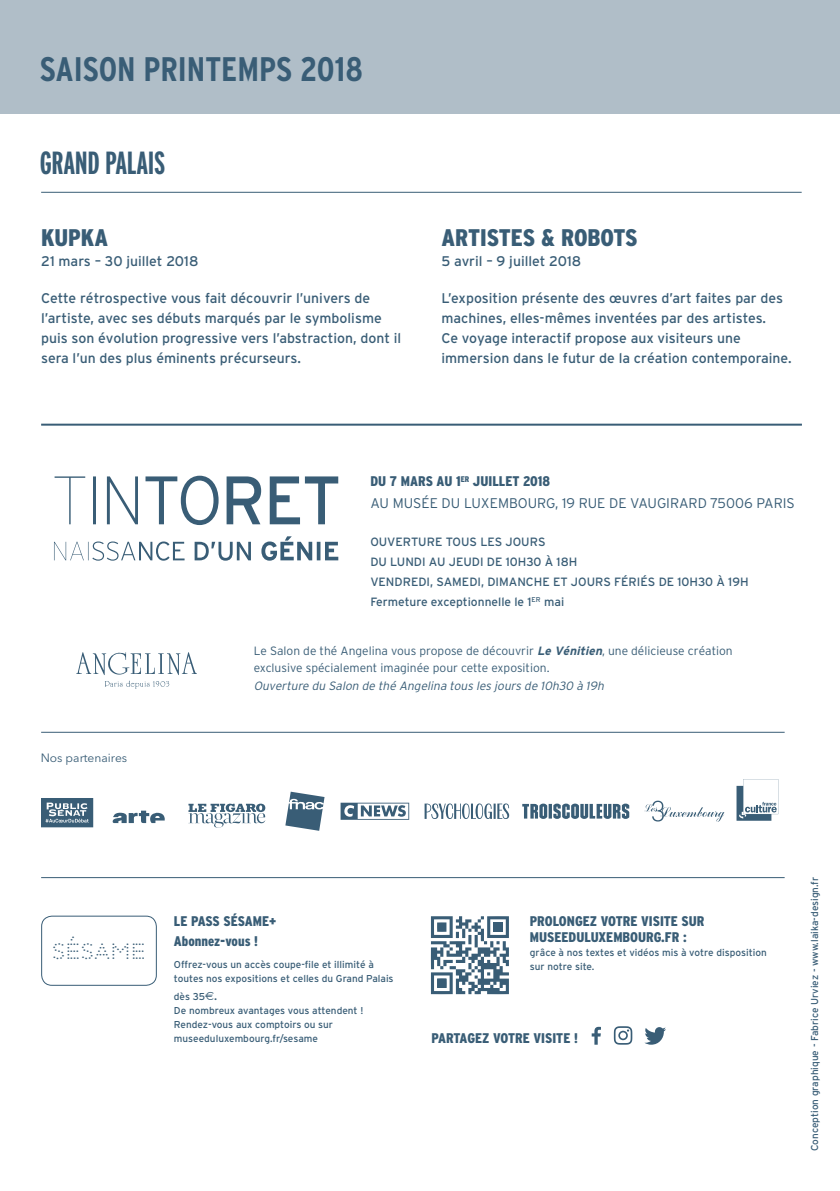
<style>
.page{position:relative;width:840px;height:1191px;background:#fff}
.page>*{position:absolute;margin:0;border:0;box-sizing:border-box;transform-origin:0 0}
.t1{font:700 condensed 34px "Interstate";color:#395d76}
.t2{font:700 extra-condensed 32px "Interstate";letter-spacing:-.01em;color:#395d76}
.t3{font:900 condensed 24px "Interstate";color:#395d76}
.t4{font:22px "RMNGP Constellation Petite";letter-spacing:.01em;color:#395d76}
.t5{font:14px/20px "Interstate";color:#395d76}
.t6{font:900 condensed 14px/16px "Interstate";color:#395d76}
.t7{font:300 14px/22px "Interstate";color:#395d76}
.t8{font:12px/20px "Interstate";color:#395d76}
.t9{font:300 12px/17.4px "Interstate";color:#395d76}
.t10{font:italic 300 12px "Interstate";color:#395d76}
.t11{font:12px "Avenir Next LT Pro";color:#395d76}
.t12{font:10px/14px "Interstate";color:#395d76}
.s1{font-weight:900;font-stretch:condensed}
.s2{font-weight:700;font-style:italic}
.s3{font-family:"Euro Sans";font-size:12px}
.s4{font-size:12px}
</style>
<div class="page">
<div style="left:0;top:0;width:839px;height:113px;background:#b0bec8"></div>
<hr style="left:41px;top:877px;width:743px;height:1px;background:#395d76">
<hr style="left:41px;top:732px;width:743px;height:1px;background:#395d76">
<hr style="left:41px;top:423px;width:760px;height:2px;background:#395d76">
<hr style="left:41px;top:192px;width:760px;height:1px;background:#395d76">
<svg style="left:591px;top:1026px;width:9px;height:18px"></svg>
<svg style="left:613px;top:1026px;width:19px;height:18px"></svg>
<svg style="left:644px;top:1027px;width:21px;height:17px"></svg>
<div style="left:41px;top:915px;width:116px;height:70px;border:1px solid #395d76;border-radius:10px"></div>
<svg style="left:55px;top:476px;width:283px;height:49px"></svg>
<svg style="left:54px;top:536px;width:284px;height:24px"></svg>
<svg style="left:736px;top:779px;width:41px;height:41px"></svg>
<svg style="left:113px;top:810px;width:52px;height:13px"></svg>
<svg style="left:340px;top:802px;width:69px;height:18px"></svg>
<svg style="left:285px;top:791px;width:39px;height:40px"></svg>
<svg style="left:644px;top:800px;width:80px;height:22px"></svg>
<svg style="left:41px;top:798px;width:52px;height:29px;background:#607c90"></svg>
<svg style="left:424px;top:803px;width:85px;height:16px"></svg>
<svg style="left:522px;top:803px;width:107px;height:16px"></svg>
<svg style="left:76px;top:652px;width:121px;height:37px"></svg>
<svg style="left:430px;top:916px;width:78px;height:78px"></svg>
<svg style="left:188px;top:803px;width:77px;height:24px"></svg>
<h1 class="t1" style="left:40px;top:50px;width:324px">SAISON PRINTEMPS 2018</h1>
<h2 class="t2" style="left:40px;top:145px;width:127px">GRAND PALAIS</h2>
<h3 class="t3" style="left:41px;top:224px;width:68px">KUPKA</h3>
<p class="t5" style="left:41px;top:251px;width:159px">21 mars – 30 juillet 2018</p>
<p class="t5" style="left:41px;top:288px;width:361px">Cette rétrospective vous fait découvrir l’univers de l’artiste, avec ses débuts marqués par le symbolisme puis son évolution progressive vers l’abstraction, dont il sera l’un des plus éminents précurseurs.</p>
<h3 class="t3" style="left:441px;top:224px;width:197px">ARTISTES &amp; ROBOTS</h3>
<p class="t5" style="left:441px;top:251px;width:141px">5 avril – 9 juillet 2018</p>
<p class="t5" style="left:441px;top:288px;width:351px">L’exposition présente des œuvres d’art faites par des machines, elles-mêmes inventées par des artistes.<br>Ce voyage interactif propose aux visiteurs une immersion dans le futur de la création contemporaine.</p>
<p class="t11" style="left:41px;top:751px;width:88px">Nos partenaires</p>
<p class="t7" style="left:370px;top:470px;width:426px"><span class="s1">DU 7 MARS AU 1</span><sup>ER</sup> <span class="s1">JUILLET 2018<br></span>AU MUSÉE DU LUXEMBOURG, 19 RUE DE VAUGIRARD 75006 PARIS</p>
<p class="t8" style="left:370px;top:532px;width:379px">OUVERTURE TOUS LES JOURS<br>DU LUNDI AU JEUDI DE 10H30 À 18H<br>VENDREDI, SAMEDI, DIMANCHE ET JOURS FÉRIÉS DE 10H30 À 19H Fermeture exceptionnelle le 1<sup>ER</sup> mai</p>
<p class="t9" style="left:253px;top:642px;width:480px">Le Salon de thé Angelina vous propose de découvrir <span class="s2">Le Vénitien</span>, une délicieuse création exclusive spécialement imaginée pour cette exposition.</p>
<p class="t10" style="left:253px;top:679px;width:354px">Ouverture du Salon de thé Angelina tous les jours de 10h30 à 19h</p>
<h3 class="t4" style="left:52px;top:938px;width:95px">SÉSAME</h3>
<p class="t6" style="left:174px;top:911px;width:104px;line-height:20px">LE PASS SÉSAME+<br>Abonnez-vous !</p>
<p class="t12" style="left:174px;top:957px;width:221px">Offrez-vous un accès coupe-file et illimité à toutes nos expositions et celles du Grand Palais</p>
<p class="t12" style="left:174px;top:989px;width:191px">dès 35<span class="s3">a</span><span class="s4">.<br></span>De nombreux avantages vous attendent !<br>Rendez-vous aux comptoirs ou sur museeduluxembourg.fr/sesame</p>
<p class="t6" style="left:529px;top:913px;width:176px">PROLONGEZ VOTRE VISITE SUR<br>MUSEEDULUXEMBOURG.FR :</p>
<p class="t12" style="left:529px;top:945px;width:238px">grâce à nos textes et vidéos mis à votre disposition sur notre site.</p>
<p class="t6" style="left:431px;top:1029px;width:148px">PARTAGEZ VOTRE VISITE !</p>
<p class="t12" style="left:807px;top:1151px;width:276px;rotate:-90deg">Conception graphique - Fabrice Urviez - www.laika-design.fr</p>
</div>
